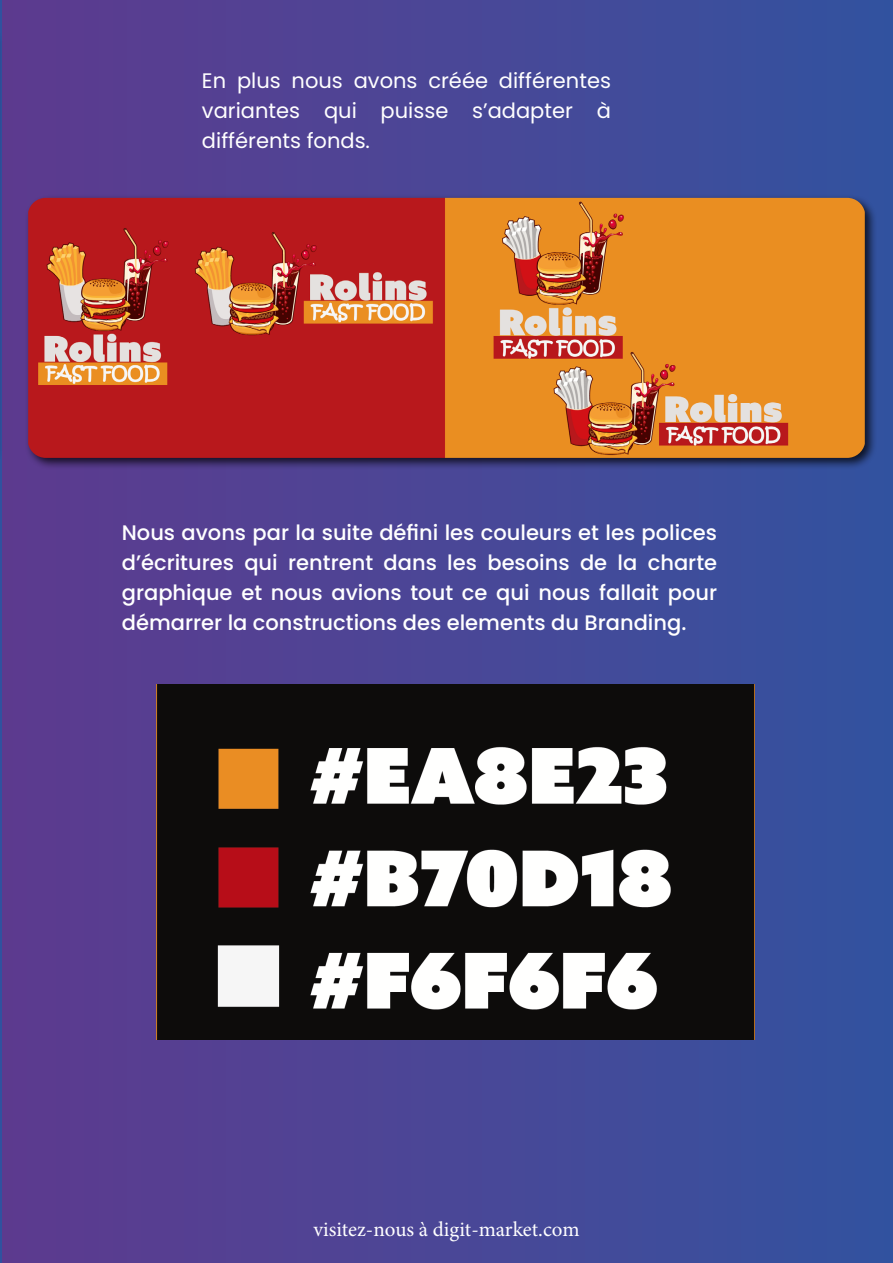
<style>
.page{position:relative;width:893px;height:1263px;background:#fff}
.page>*{position:absolute;margin:0;border:0;box-sizing:border-box;transform-origin:0 0}
.t1{font:500 21px/30px "Poppins";color:#fff;text-align:justify}
.t2{font:21px/30px "Poppins";color:#fff;text-align:justify}
.t3{font:21px "Minion Pro";letter-spacing:-.005em;color:#fff}
</style>
<div class="page">
<hr style="left:0;top:0;width:2px;height:1263px;background:#2f529f">
<div style="left:2px;top:0;width:891px;height:1263px;background:linear-gradient(to right,#5f3a8e,#33539f)"></div>
<hr style="left:0;top:17px;width:3px;height:460px;background:#000;opacity:.75">
<div style="left:24px;top:194px;width:853px;height:277px;background:#000;opacity:.75"></div>
<img style="left:28px;top:198px;width:837px;height:260px">
<img style="left:156px;top:685px;width:599px;height:354px">
<p class="t2" style="left:202px;top:66px;width:410px">En plus nous avons créée différentes variantes qui puisse s’adapter à différents fonds.</p>
<p class="t1" style="left:122px;top:517px;width:597px">Nous avons par la suite défini les couleurs et les polices d’écritures qui rentrent dans les besoins de la charte graphique et nous avions tout ce qui nous fallait pour démarrer la constructions des elements du Branding.</p>
<p class="t3" style="left:313px;top:1216px;width:268px">visitez-nous à digit-market.com</p>
</div>
